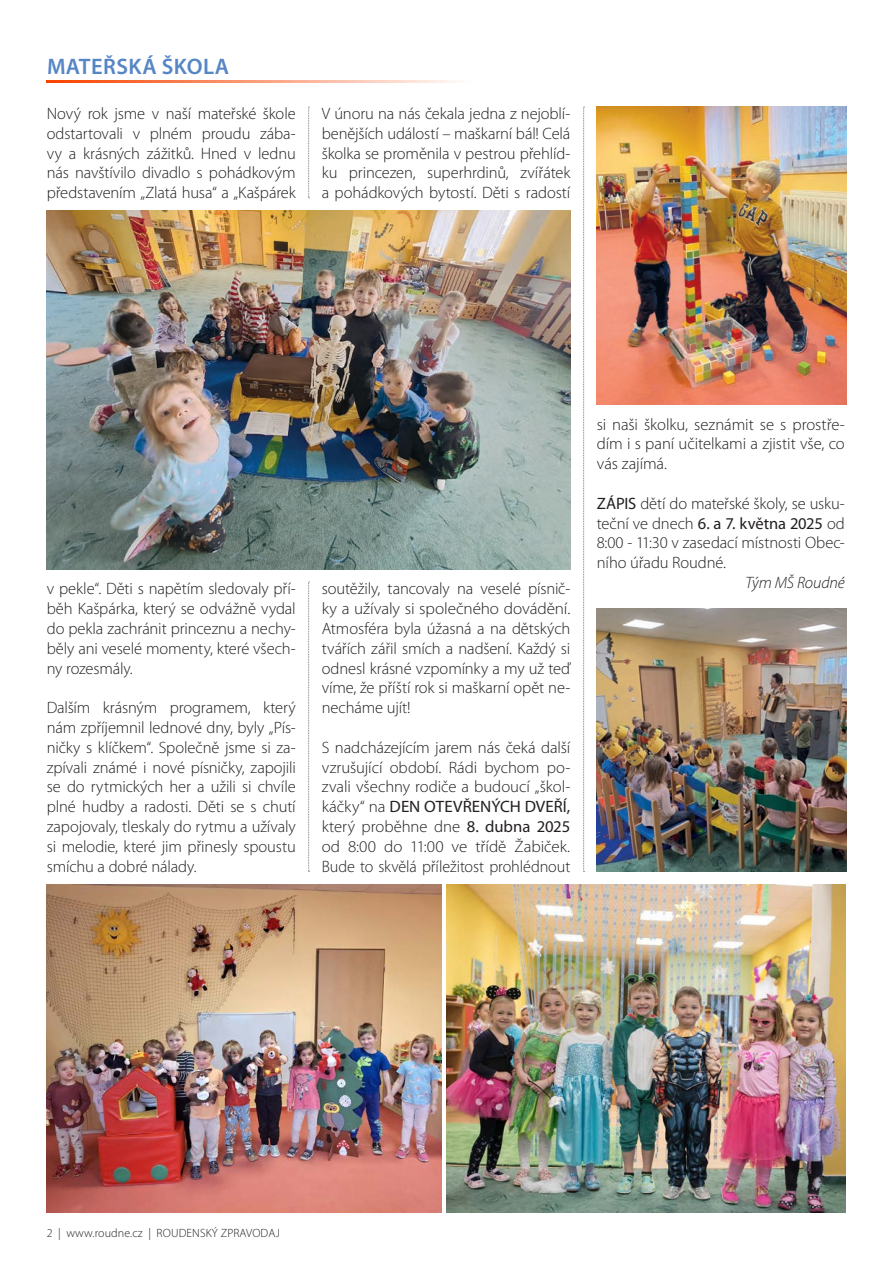
<style>
.page{position:relative;width:893px;height:1263px;background:#fff}
.page>*{position:absolute;margin:0;border:0;box-sizing:border-box;transform-origin:0 0}
.subnadpis{font:600 22.5px "Myriad Pro";letter-spacing:.02em;color:#5786c5}
.t1{font:300 16.5px/19.8px "Myriad Pro";letter-spacing:-.005em;color:#231f20;text-align:justify}
.t2{font:italic 300 16.5px "Myriad Pro";letter-spacing:-.01em;color:#231f20}
.t3{font:300 12px "Myriad Pro";letter-spacing:.01em;color:#231f20}
.s1{font-weight:400}
</style>
<div class="page">
<svg style="left:308px;top:582px;width:2px;height:290px"></svg>
<svg style="left:308px;top:107px;width:2px;height:91px"></svg>
<svg style="left:583px;top:107px;width:2px;height:765px"></svg>
<hr style="left:47px;top:81px;width:425px;height:2px;background:#f94400">
<img style="left:47px;top:885px;width:394px;height:327px">
<img style="left:597px;top:107px;width:249px;height:297px">
<img style="left:597px;top:608px;width:249px;height:264px">
<img style="left:46px;top:211px;width:525px;height:358px">
<img style="left:446px;top:885px;width:400px;height:327px">
<p class="subnadpis" style="left:47px;top:52px;width:184px">MATEŘSKÁ ŠKOLA</p>
<p class="t1" style="left:47px;top:104px;width:251px">Nový rok jsme v naší mateřské škole odstartovali v plném proudu zába&shy;vy a krásných zážitků. Hned v lednu nás navštívilo divadlo s pohádkovým představením „Zlatá husa“ a „Kašpárek</p>
<p class="t1" style="left:322px;top:104px;width:250px">V únoru na nás čekala jedna z nejoblí&shy;benějších událostí – maškarní bál! Celá školka se proměnila v pestrou přehlíd&shy;ku princezen, superhrdinů, zvířátek a pohádkových bytostí. Děti s radostí</p>
<p class="t1" style="left:47px;top:579px;width:251px">v pekle“. Děti s napětím sledovaly pří&shy;běh Kašpárka, který se odvážně vydal do pekla zachránit princeznu a nechy&shy;běly ani veselé momenty, které všech&shy;ny rozesmály.</p>
<p class="t1" style="left:47px;top:698px;width:251px">Dalším krásným programem, který nám zpříjemnil lednové dny, byly „Pís&shy;ničky s klíčkem“. Společně jsme si za&shy;zpívali známé i nové písničky, zapojili se do rytmických her a užili si chvíle plné hudby a radosti. Děti se s chutí zapojovaly, tleskaly do rytmu a užívaly si melodie, které jim přinesly spoustu smíchu a dobré nálady.</p>
<p class="t1" style="left:322px;top:579px;width:250px">soutěžily, tancovaly na veselé písnič&shy;ky a užívaly si společného dovádění.<br>Atmosféra byla úžasná a na dětských tvářích zářil smích a nadšení. Každý si odnesl krásné vzpomínky a my už teď víme, že příští rok si maškarní opět ne&shy;necháme ujít!</p>
<p class="t1" style="left:322px;top:738px;width:250px">S nadcházejícím jarem nás čeká další vzrušující období. Rádi bychom po&shy;zvali všechny rodiče a budoucí „škol&shy;káčky“ na <span class="s1">DEN OTEVŘENÝCH DVEŘÍ, </span>který proběhne dne <span class="s1">8. dubna 2025 </span>od 8:00 do 11:00 ve třídě Žabiček.<br>Bude to skvělá příležitost prohlédnout</p>
<p class="t1" style="left:597px;top:414px;width:250px">si naši školku, seznámit se s prostře&shy;dím i s paní učitelkami a zjistit vše, co vás zajímá.</p>
<p class="t1" style="left:597px;top:494px;width:250px"><span class="s1">ZÁPIS</span> dětí do mateřské školy, se usku&shy;teční ve dnech <span class="s1">6. a 7. května 2025</span> od 8:00 - 11:30 v zasedací místnosti Obec&shy;ního úřadu Roudné.</p>
<p class="t2" style="left:745px;top:574px;width:101px">Tým MŠ Roudné</p>
<p class="t3" style="left:47px;top:1227px;width:235px">2 | www.roudne.cz | ROUDENSKÝ ZPRAVODAJ</p>
</div>
